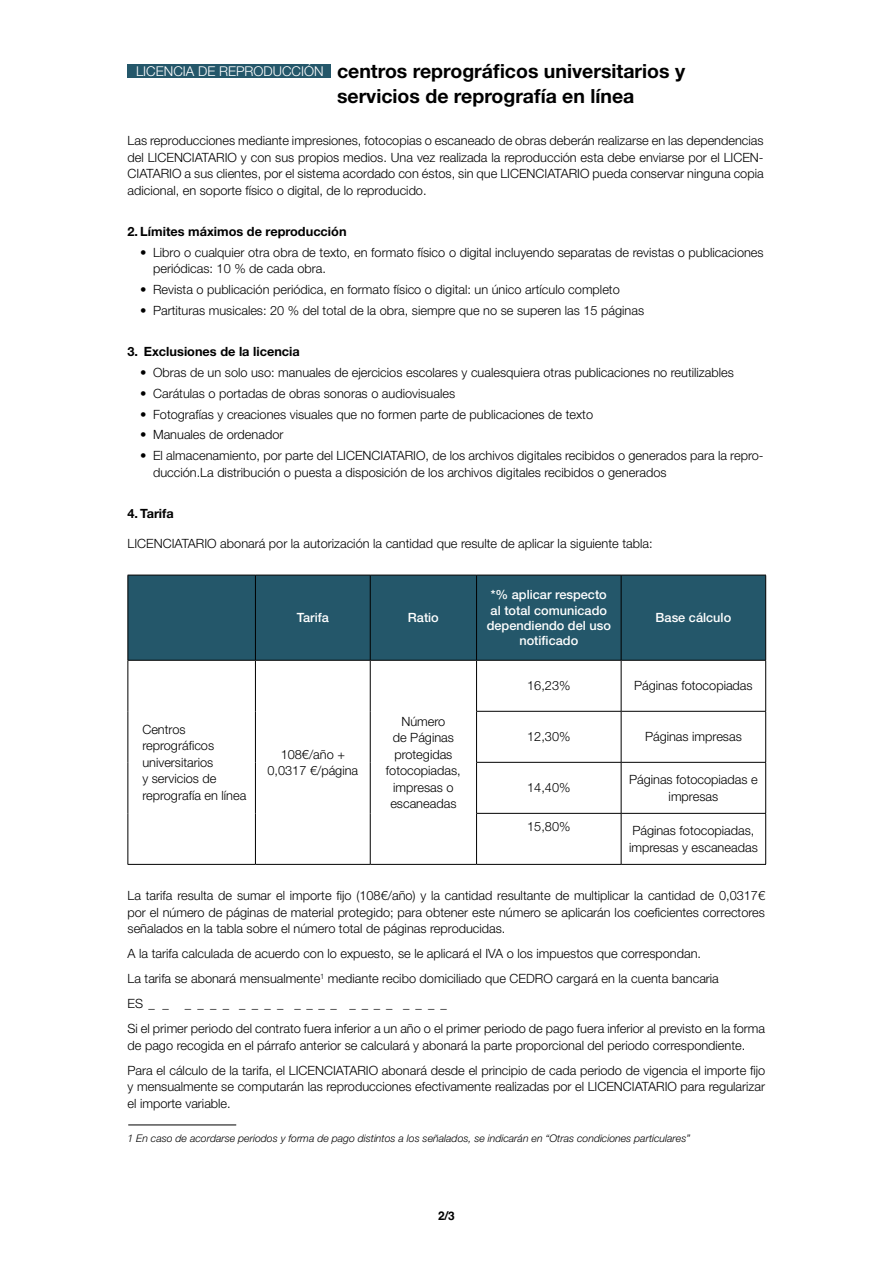
<style>
.page{position:relative;width:893px;height:1263px;background:#fff}
.page>*{position:absolute;margin:0;border:0;box-sizing:border-box;transform-origin:0 0}
.t1{font:700 19.5px/25.5px "Helvetica Neue LT Std";color:#000}
.t2{font:300 13.5px "Helvetica Neue LT Std";color:#fff}
.cuerpo_de_texto{font:300 12.75px/16.5px "Helvetica Neue LT Std";color:#000}
.VIÑETAS_NÚMEROS{font:300 12.75px/16.5px "Helvetica Neue LT Std";color:#000}
.t3{font:500 12.75px/15.3px "Helvetica Neue LT Std";color:#fff;text-align:center}
.t4{font:700 12.75px "Helvetica Neue LT Std";color:#000}
.t5{font:700 12px "Helvetica";color:#000}
.nota_al_pies_de_pági{font:italic 300 10.5px "Helvetica Neue LT Std";color:#000}
</style>
<div class="page">
<div style="left:128px;top:64px;width:203px;height:14px;background:#24576a"></div>
<div style="left:129px;top:576px;width:636px;height:84px;background:#24576a"></div>
<hr style="left:128px;top:575px;width:127px;height:1px;background:#000">
<hr style="left:128px;top:575px;width:1px;height:85px;background:#000">
<hr style="left:255px;top:575px;width:115px;height:1px;background:#000">
<hr style="left:370px;top:575px;width:107px;height:1px;background:#000">
<hr style="left:477px;top:575px;width:144px;height:1px;background:#000">
<hr style="left:621px;top:575px;width:145px;height:1px;background:#000">
<hr style="left:128px;top:660px;width:1px;height:51px;background:#000">
<hr style="left:128px;top:711px;width:1px;height:51px;background:#000">
<hr style="left:128px;top:762px;width:1px;height:51px;background:#000">
<hr style="left:128px;top:813px;width:1px;height:51px;background:#000">
<hr style="left:128px;top:660px;width:127px;height:1px;background:#000">
<hr style="left:255px;top:660px;width:115px;height:1px;background:#000">
<hr style="left:370px;top:660px;width:107px;height:1px;background:#000">
<hr style="left:477px;top:660px;width:144px;height:1px;background:#000">
<hr style="left:621px;top:660px;width:145px;height:1px;background:#000">
<hr style="left:476px;top:711px;width:145px;height:1px;background:#000">
<hr style="left:621px;top:711px;width:145px;height:1px;background:#000">
<hr style="left:476px;top:762px;width:145px;height:1px;background:#000">
<hr style="left:621px;top:762px;width:145px;height:1px;background:#000">
<hr style="left:476px;top:813px;width:145px;height:1px;background:#000">
<hr style="left:621px;top:813px;width:145px;height:1px;background:#000">
<hr style="left:128px;top:864px;width:127px;height:1px;background:#000">
<hr style="left:255px;top:864px;width:115px;height:1px;background:#000">
<hr style="left:370px;top:864px;width:107px;height:1px;background:#000">
<hr style="left:477px;top:864px;width:144px;height:1px;background:#000">
<hr style="left:621px;top:864px;width:145px;height:1px;background:#000">
<hr style="left:255px;top:575px;width:1px;height:85px;background:#000">
<hr style="left:370px;top:575px;width:1px;height:85px;background:#000">
<hr style="left:476px;top:575px;width:1px;height:85px;background:#000">
<hr style="left:621px;top:575px;width:1px;height:85px;background:#000">
<hr style="left:765px;top:575px;width:1px;height:85px;background:#000">
<hr style="left:255px;top:660px;width:1px;height:51px;background:#000">
<hr style="left:370px;top:660px;width:1px;height:51px;background:#000">
<hr style="left:476px;top:660px;width:1px;height:51px;background:#000">
<hr style="left:621px;top:660px;width:1px;height:51px;background:#000">
<hr style="left:765px;top:660px;width:1px;height:51px;background:#000">
<hr style="left:255px;top:711px;width:1px;height:51px;background:#000">
<hr style="left:370px;top:711px;width:1px;height:51px;background:#000">
<hr style="left:476px;top:712px;width:1px;height:50px;background:#000">
<hr style="left:621px;top:712px;width:1px;height:50px;background:#000">
<hr style="left:765px;top:712px;width:1px;height:50px;background:#000">
<hr style="left:255px;top:762px;width:1px;height:51px;background:#000">
<hr style="left:370px;top:762px;width:1px;height:51px;background:#000">
<hr style="left:476px;top:763px;width:1px;height:50px;background:#000">
<hr style="left:621px;top:763px;width:1px;height:50px;background:#000">
<hr style="left:765px;top:763px;width:1px;height:50px;background:#000">
<hr style="left:255px;top:813px;width:1px;height:51px;background:#000">
<hr style="left:370px;top:813px;width:1px;height:51px;background:#000">
<hr style="left:476px;top:814px;width:1px;height:50px;background:#000">
<hr style="left:621px;top:814px;width:1px;height:50px;background:#000">
<hr style="left:765px;top:814px;width:1px;height:50px;background:#000">
<hr style="left:128px;top:1125px;width:108px;height:1px;background:#000">
<p class="t2" style="left:136px;top:62px;width:189px">LICENCIA DE REPRODUCCIÓN</p>
<h1 class="t1" style="left:337px;top:58px;width:350px">centros reprográficos universitarios y servicios de reprografía en línea</h1>
<p class="VIÑETAS_NÚMEROS" style="left:128px;top:132px;width:638px;text-align:justify">Las reproducciones mediante impresiones, fotocopias o escaneado de obras deberán realizarse en las dependencias del LICENCIATARIO y con sus propios medios. Una vez realizada la reproducción esta debe enviarse por el LICEN-CIATARIO a sus clientes, por el sistema acordado con éstos, sin que LICENCIATARIO pueda conservar ninguna copia adicional, en soporte físico o digital, de lo reproducido.</p>
<p class="t4" style="left:128px;top:224px;width:221px">2. Límites máximos de reproducción</p>
<p class="VIÑETAS_NÚMEROS" style="left:153px;top:244px;width:612px;text-indent:-13px">• Libro o cualquier otra obra de texto, en formato físico o digital incluyendo separatas de revistas o publicaciones periódicas: 10 % de cada obra.</p>
<p class="VIÑETAS_NÚMEROS" style="left:140px;top:281px;width:481px">• Revista o publicación periódica, en formato físico o digital: un único artículo completo</p>
<p class="VIÑETAS_NÚMEROS" style="left:140px;top:302px;width:505px">• Partituras musicales: 20 % del total de la obra, siempre que no se superen las 15 páginas</p>
<p class="t4" style="left:128px;top:344px;width:174px">3. Exclusiones de la licencia</p>
<p class="VIÑETAS_NÚMEROS" style="left:140px;top:364px;width:595px">• Obras de un solo uso: manuales de ejercicios escolares y cualesquiera otras publicaciones no reutilizables</p>
<p class="VIÑETAS_NÚMEROS" style="left:140px;top:385px;width:316px">• Carátulas o portadas de obras sonoras o audiovisuales</p>
<p class="VIÑETAS_NÚMEROS" style="left:140px;top:406px;width:454px">• Fotografías y creaciones visuales que no formen parte de publicaciones de texto</p>
<p class="VIÑETAS_NÚMEROS" style="left:140px;top:426px;width:145px">• Manuales de ordenador</p>
<p class="VIÑETAS_NÚMEROS" style="left:153px;top:447px;width:612px;text-indent:-13px">• El almacenamiento, por parte del LICENCIATARIO, de los archivos digitales recibidos o generados para la repro&shy;ducción.La distribución o puesta a disposición de los archivos digitales recibidos o generados</p>
<p class="t4" style="left:128px;top:506px;width:48px">4. Tarifa</p>
<p class="cuerpo_de_texto" style="left:128px;top:534px;width:526px">LICENCIATARIO abonará por la autorización la cantidad que resulte de aplicar la siguiente tabla:</p>
<p class="t3" style="left:297px;top:610px;width:34px">Tarifa</p>
<p class="t3" style="left:408px;top:610px;width:32px">Ratio</p>
<p class="t3" style="left:487px;top:587px;width:126px">*% aplicar respecto al total comunicado dependiendo del uso notificado</p>
<p class="t3" style="left:656px;top:610px;width:77px">Base cálculo</p>
<p class="cuerpo_de_texto" style="left:527px;top:677px;width:45px">16,23%</p>
<p class="cuerpo_de_texto" style="left:634px;top:677px;width:120px">Páginas fotocopiadas</p>
<p class="cuerpo_de_texto" style="left:527px;top:728px;width:45px">12,30%</p>
<p class="cuerpo_de_texto" style="left:645px;top:728px;width:98px">Páginas impresas</p>
<p class="cuerpo_de_texto" style="left:527px;top:779px;width:45px">14,40%</p>
<p class="cuerpo_de_texto" style="left:629px;top:771px;width:130px;text-align:center">Páginas fotocopiadas e impresas</p>
<p class="cuerpo_de_texto" style="left:527px;top:818px;width:45px">15,80%</p>
<p class="cuerpo_de_texto" style="left:629px;top:822px;width:130px">Páginas fotocopiadas, impresas y escaneadas</p>
<p class="cuerpo_de_texto" style="left:128px;top:887px;width:639px;text-align:justify">La tarifa resulta de sumar el importe fijo (108€/año) y la cantidad resultante de multiplicar la cantidad de 0,0317€ por el número de páginas de material protegido; para obtener este número se aplicarán los coeficientes correctores señalados en la tabla sobre el número total de páginas reproducidas.</p>
<p class="cuerpo_de_texto" style="left:128px;top:945px;width:575px">A la tarifa calculada de acuerdo con lo expuesto, se le aplicará el IVA o los impuestos que correspondan.</p>
<p class="cuerpo_de_texto" style="left:128px;top:970px;width:593px">La tarifa se abonará mensualmente<sup>1</sup> mediante recibo domiciliado que CEDRO cargará en la cuenta bancaria</p>
<p class="cuerpo_de_texto" style="left:128px;top:995px;width:43px">ES _ _</p>
<p class="cuerpo_de_texto" style="left:185px;top:995px;width:264px">_ _ _ _ _ _ _ _ _ _ _ _ _ _ _ _ _ _ _ _</p>
<p class="cuerpo_de_texto" style="left:128px;top:1020px;width:639px">Si el primer periodo del contrato fuera inferior a un año o el primer periodo de pago fuera inferior al previsto en la forma de pago recogida en el párrafo anterior se calculará y abonará la parte proporcional del periodo correspondiente.</p>
<p class="cuerpo_de_texto" style="left:128px;top:1062px;width:639px;text-align:justify">Para el cálculo de la tarifa, el LICENCIATARIO abonará desde el principio de cada periodo de vigencia el importe fijo y mensualmente se computarán las reproducciones efectivamente realizadas por el LICENCIATARIO para regularizar el importe variable.</p>
<p class="nota_al_pies_de_pági" style="left:128px;top:1132px;width:564px">1 En caso de acordarse periodos y forma de pago distintos a los señalados, se indicarán en “Otras condiciones particulares”</p>
<p class="cuerpo_de_texto" style="left:386px;top:712px;width:76px;text-align:center">Número<br>de Páginas protegidas fotocopiadas, impresas o escaneadas</p>
<p class="cuerpo_de_texto" style="left:142px;top:721px;width:105px">Centros reprográficos universitarios<br>y servicios de reprografía en línea</p>
<p class="cuerpo_de_texto" style="left:267px;top:745px;width:92px;text-align:center">108€/año +<br>0,0317 €/página</p>
<p class="t5" style="left:438px;top:1208px;width:18px">2/3</p>
</div>
